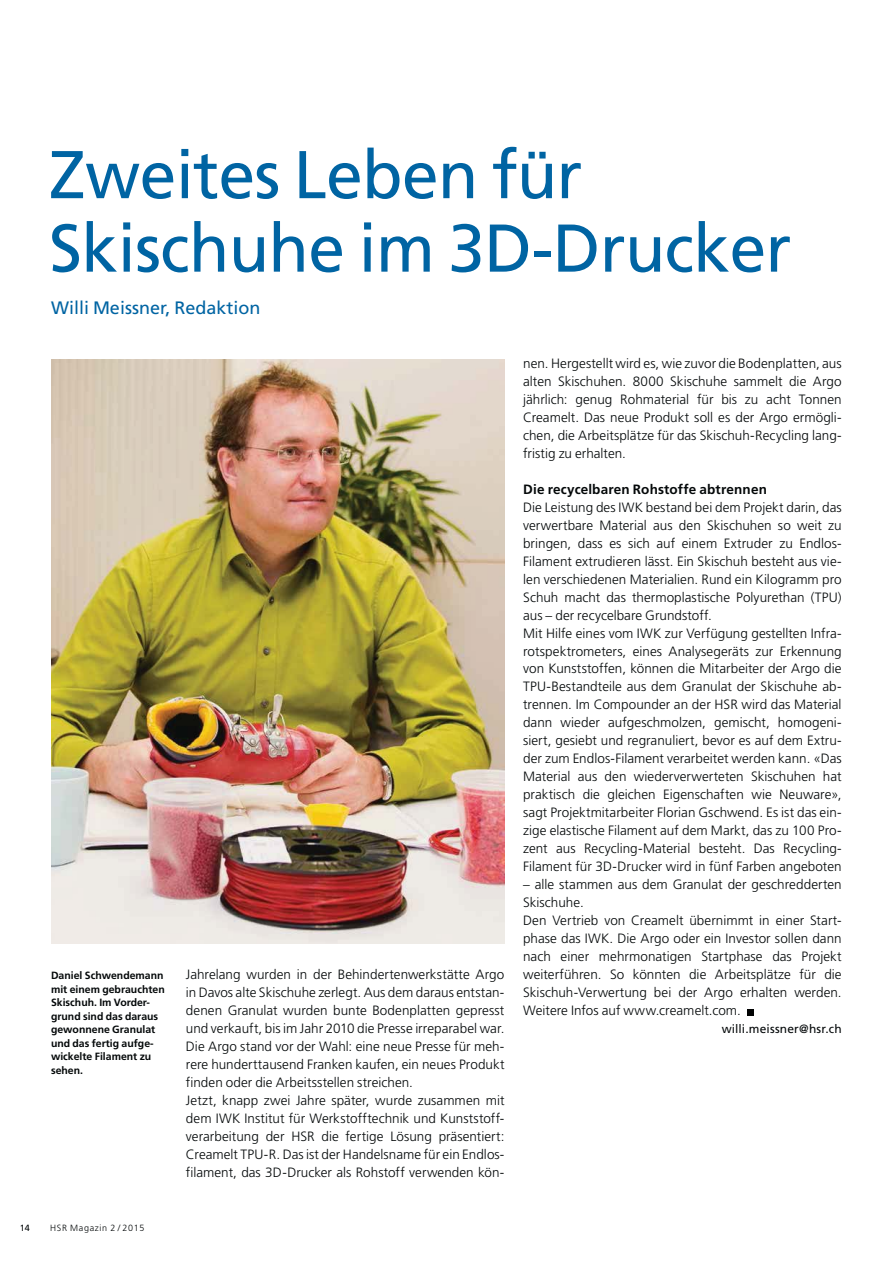
<style>
.page{position:relative;width:893px;height:1263px;background:#fff}
.page>*{position:absolute;margin:0;border:0;box-sizing:border-box;transform-origin:0 0}
.t1{font:67.5px/73.5px "Frutiger";letter-spacing:-.01em;color:#0064a3}
.t2{font:18px "Frutiger";color:#0064a3}
.t3{font:300 13.5px/18px "Frutiger";color:#040809}
.t4{font:700 13.5px "Frutiger";letter-spacing:.015em;color:#040809}
.t5{font:12px "Frutiger";letter-spacing:.015em;color:#040809}
.t6{font:700 10.5px/13.5px "Frutiger";color:#040809}
.t7{font:300 9px "Frutiger";letter-spacing:.07em;color:#040809}
.t8{font:9px "Frutiger";color:#040809}
</style>
<div class="page">
<svg style="left:748px;top:1009px;width:6px;height:6px"></svg>
<img style="left:51px;top:359px;width:453px;height:584px">
<h1 class="t1" style="left:49px;top:143px;width:744px">Zweites Leben für<br>Skischuhe im 3D-Drucker</h1>
<h2 class="t2" style="left:51px;top:300px;width:211px">Willi Meissner, Redaktion</h2>
<p class="t6" style="left:51px;top:970px;width:115px">Daniel Schwendemann mit einem gebrauchten<br>Skischuh. Im Vorder&shy;grund sind das daraus gewonnene Granulat und das fertig aufge&shy;wickelte Filament zu sehen.</p>
<p class="t8" style="left:20px;top:1224px;width:11px">14</p>
<p class="t7" style="left:50px;top:1225px;width:96px">HSR Magazin 2 / 2015</p>
<p class="t3" style="left:186px;top:967px;width:320px">Jahrelang wurden in der Behindertenwerkstätte Argo in Davos alte Skischuhe zerlegt. Aus dem daraus entstan&shy;denen Granulat wurden bunte Bodenplatten gepresst und verkauft, bis im Jahr 2010 die Presse irrepa rabel war.<br>Die Argo stand vor der Wahl: eine neue Presse für meh&shy;rere hunderttausend Franken kaufen, ein neues Produkt finden oder die Arbeitsstellen streichen.<br>Jetzt, knapp zwei Jahre später, wurde zusammen mit dem IWK Institut für Werkstofftechnik und Kunststoff&shy;verarbeitung der HSR die fertige Lösung präsentiert:<br>Creamelt TPU-R. Das ist der Handelsname für ein Endlos&shy;filament, das 3D-Drucker als Rohstoff verwenden kön-</p>
<p class="t3" style="left:523px;top:355px;width:320px;text-align:justify">nen. Hergestellt wird es, wie zuvor die Bodenplatten, aus alten Skischuhen. 8000 Skischuhe sammelt die Argo jährlich: genug Rohmaterial für bis zu acht Tonnen Creamelt. Das neue Produkt soll es der Argo ermögli&shy;chen, die Arbeitsplätze für das Skischuh-Recycling lang&shy;fristig zu erhalten.</p>
<p class="t4" style="left:523px;top:483px;width:245px">Die recycelbaren Rohstoffe abtrennen</p>
<p class="t3" style="left:523px;top:499px;width:320px">Die Leistung des IWK bestand bei dem Projekt darin, das verwertbare Material aus den Skischuhen so weit zu bringen, dass es sich auf einem Extruder zu Endlos-Filament extrudieren lässt. Ein Skischuh besteht aus vie&shy;len verschiedenen Materialien. Rund ein Kilogramm pro Schuh macht das thermoplastische Polyurethan (TPU) aus – der recycelbare Grundstoff.<br>Mit Hilfe eines vom IWK zur Verfügung gestellten Infra&shy;rotspektrometers, eines Analysegeräts zur Erkennung von Kunststoffen, können die Mitarbeiter der Argo die TPU-Bestandteile aus dem Granulat der Skischuhe ab&shy;trennen. Im Compounder an der HSR wird das Material dann wieder aufgeschmolzen, gemischt, homogeni&shy;siert, gesiebt und regranuliert, bevor es auf dem Extru&shy;der zum Endlos-Filament verarbeitet werden kann. «Das Material aus den wiederverwerteten Skischuhen hat praktisch die gleichen Eigenschaften wie Neuware», sagt Projekt mitarbeiter Florian Gschwend. Es ist das ein&shy;zige elas tische Filament auf dem Markt, das zu 100 Pro&shy;zent aus Recycling-Material besteht. Das Recycling-Filament für 3D-Drucker wird in fünf Farben angeboten</p>
<p class="t3" style="left:523px;top:877px;width:320px">– alle stammen aus dem Granulat der geschredderten Skischuhe.<br>Den Vertrieb von Creamelt übernimmt in einer Start&shy;phase das IWK. Die Argo oder ein Investor sollen dann nach einer mehrmonatigen Startphase das Projekt weiter führen. So könnten die Arbeitsplätze für die Ski schuh-Verwertung bei der Argo erhalten werden.<br>Weitere Infos auf www.creamelt.com.</p>
<p class="t5" style="left:722px;top:1024px;width:121px">willi.meissner@hsr.ch</p>
</div>
